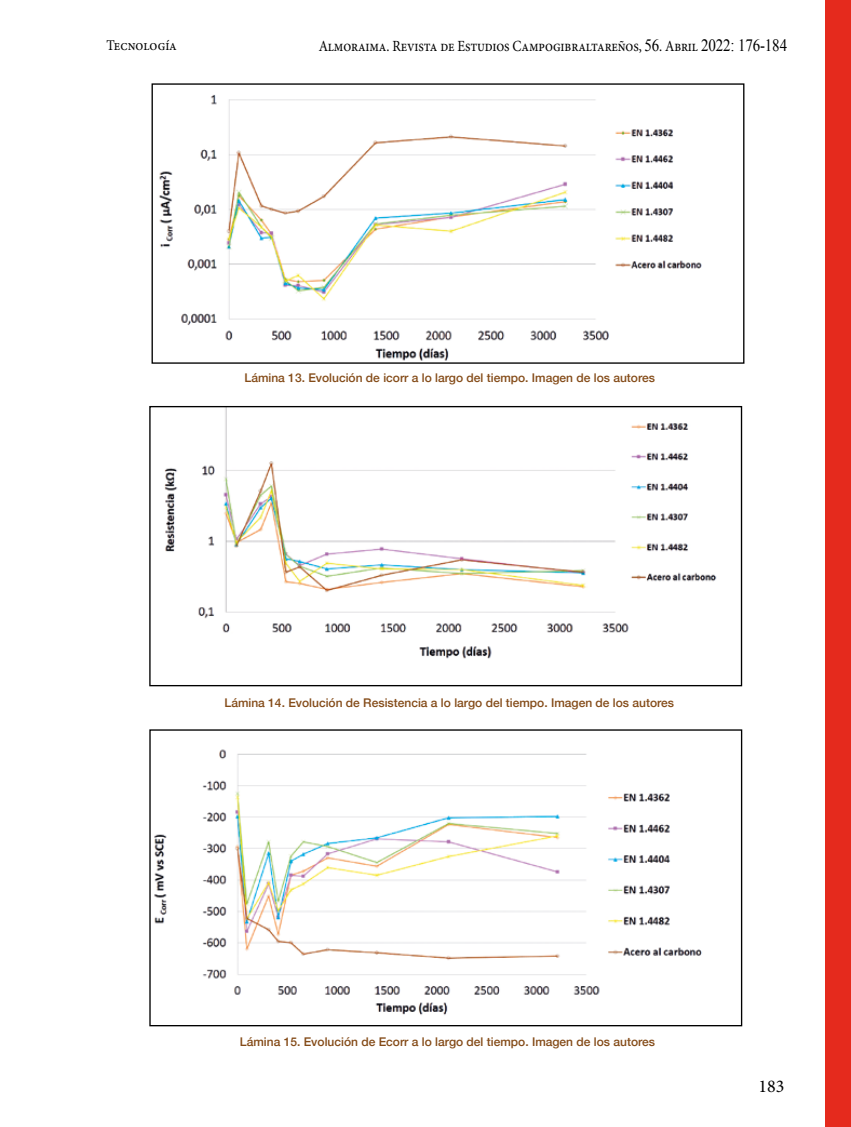
<style>
.page{position:relative;width:851px;height:1127px;background:#fff}
.page>*{position:absolute;margin:0;border:0;box-sizing:border-box;transform-origin:0 0}
.t1{font:18px "Minion Pro";color:#000}
.t2{font:15.6px "Minion Pro";letter-spacing:-.01em;color:#000;scale:.87 1}
.t3{font:14.85px "Minion Pro";color:#000;scale:.91 1}
.t4{font:500 12px "Helvetica Neue";color:#844b18}
.s1{font-family:"Times New Roman";font-size:17.25px}
</style>
<div class="page">
<div style="left:825px;top:0;width:25px;height:1127px;background:#e52a1d"></div>
<img style="left:159px;top:94px;width:543px;height:267px">
<div style="left:151px;top:83px;width:593px;height:281px;border:1px solid #000"></div>
<img style="left:164px;top:408px;width:553px;height:251px">
<div style="left:149px;top:406px;width:593px;height:280px;border:1px solid #000"></div>
<img style="left:154px;top:749px;width:548px;height:266px">
<div style="left:149px;top:729px;width:593px;height:297px;border:1px solid #000"></div>
<p class="t3" style="left:106px;top:36px;width:79px">Tecnología</p>
<h2 class="t2" style="left:318px;top:35px;width:540px">Almoraima. Revista de Estudios Campogibraltareños, <span class="s1">56</span>. Abril <span class="s1">2022: 176-184</span></h2>
<p class="t4" style="left:244px;top:368px;width:412px">Lámina 13. Evolución de icorr a lo largo del tiempo. Imagen de los autores</p>
<p class="t4" style="left:224px;top:693px;width:451px">Lámina 14. Evolución de Resistencia a lo largo del tiempo. Imagen de los autores</p>
<p class="t4" style="left:240px;top:1032px;width:416px">Lámina 15. Evolución de Ecorr a lo largo del tiempo. Imagen de los autores</p>
<h1 class="t1" style="left:758px;top:1074px;width:27px">183</h1>
</div>
